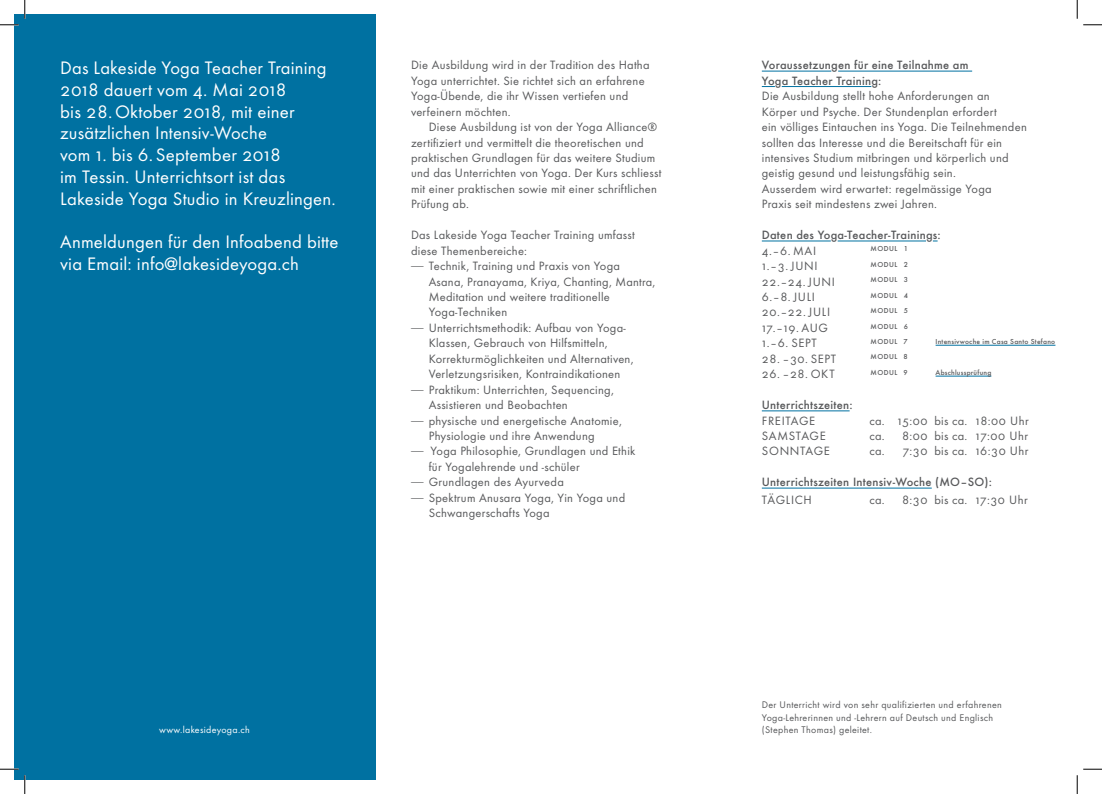
<style>
.page{position:relative;width:1102px;height:794px;background:#fff}
.page>*{position:absolute;margin:0;border:0;box-sizing:border-box;transform-origin:0 0}
.t1{font:18.75px/21.8px "Futura TOT";letter-spacing:.01em;color:#fff}
.t2{font:12.5px/15.5px "Futura TOT";letter-spacing:.02em;color:#57585a}
.t3{font:500 12.5px/15.4px "Futura TOT";letter-spacing:.02em;color:#57585a}
.t4{font:12.5px "Futura TOT";letter-spacing:.055em;color:#57585a}
.t5{font:10px/12.5px "Futura TOT";letter-spacing:.03em;color:#57585a}
.t6{font:10px "Futura TOT";letter-spacing:.03em;color:#fff}
.t7{font:500 7.5px "Futura TOT";letter-spacing:.04em;color:#57585a}
.s1{font-family:"DTL Albertina ST"}
.s2{font-weight:400}
</style>
<div class="page">
<div style="left:14px;top:14px;width:362px;height:765px;background:#0071a1"></div>
<hr style="left:762px;top:71px;width:69px;height:1px;background:#0071a1">
<hr style="left:838px;top:71px;width:134px;height:1px;background:#0071a1">
<svg style="left:762px;top:86px;width:13px;height:1px"></svg>
<hr style="left:782px;top:86px;width:89px;height:1px;background:#0071a1">
<hr style="left:762px;top:240px;width:69px;height:1px;background:#0071a1">
<hr style="left:838px;top:240px;width:88px;height:1px;background:#0071a1">
<hr style="left:936px;top:345px;width:119px;height:1px;background:#0071a1">
<hr style="left:936px;top:376px;width:55px;height:1px;background:#0071a1">
<hr style="left:762px;top:410px;width:88px;height:1px;background:#0071a1">
<hr style="left:762px;top:487px;width:170px;height:1px;background:#0071a1">
<svg style="left:0;top:0;width:26px;height:26px"></svg>
<svg style="left:0;top:768px;width:26px;height:26px"></svg>
<svg style="left:1076px;top:0;width:26px;height:26px"></svg>
<svg style="left:1076px;top:768px;width:26px;height:26px"></svg>
<p class="t1" style="left:60px;top:57px;width:268px">Das Lakeside Yoga Teacher Training<br>2018 dauert vom 4. Mai 2018<br>bis 28.Oktober 2018, mit einer</p>
<p class="t1" style="left:60px;top:122px;width:277px">zusätzlichen Intensiv-Woche<br>vom 1. bis 6. September 2018<br>im Tessin. Unterrichtsort ist das<br>Lakeside Yoga Studio in Kreuzlingen.</p>
<p class="t1" style="left:60px;top:231px;width:280px">Anmeldungen für den Infoabend bitte via Email: info@lakesideyoga.ch</p>
<p class="t2" style="left:411px;top:57px;width:240px">Die Ausbildung wird in der Tradition des Hatha Yoga unterrichtet. Sie richtet sich an erfahrene Yoga-Übende, die ihr Wissen vertiefen und verfeinern möchten.</p>
<p class="t2" style="left:411px;top:119px;width:252px;text-indent:18px">Diese Ausbildung ist von der Yoga Alliance® zertifiziert und vermittelt die theoretischen und praktischen Grundlagen für das weitere Studium und das Unterrichten von Yoga. Der Kurs schliesst mit einer praktischen sowie mit einer schriftlichen Prüfung ab.</p>
<p class="t2" style="left:411px;top:227px;width:225px">Das Lakeside Yoga Teacher Training umfasst diese Themenbereiche:</p>
<p class="t2" style="left:429px;top:258px;width:228px;text-indent:-18px"><span class="s1">—</span> Technik, Training und Praxis von Yoga Asana, Pranayama, Kriya, Chanting, Mantra, Meditation und weitere traditionelle Yoga-Techniken</p>
<p class="t2" style="left:429px;top:320px;width:206px;text-indent:-18px"><span class="s1">—</span> Unterrichtsmethodik: Aufbau von Yoga-Klassen, Gebrauch von Hilfsmitteln, Korrekturmöglichkeiten und Alternativen, Verletzungsrisiken, Kontraindikationen</p>
<p class="t2" style="left:429px;top:382px;width:187px;text-indent:-18px"><span class="s1">—</span> Praktikum: Unterrichten, Sequencing,<br>Assistieren und Beobachten</p>
<p class="t2" style="left:429px;top:412px;width:195px;text-indent:-18px"><span class="s1">—</span> physische und energetische Anatomie,<br>Physiologie und ihre Anwendung</p>
<p class="t2" style="left:429px;top:443px;width:208px;text-indent:-18px"><span class="s1">—</span> Yoga Philosophie, Grundlagen und Ethik für Yogalehrende und -schüler</p>
<p class="t2" style="left:411px;top:474px;width:154px"><span class="s1">—</span> Grundlagen des Ayurveda</p>
<p class="t2" style="left:429px;top:490px;width:198px;text-indent:-18px"><span class="s1">—</span> Spektrum Anusara Yoga, Yin Yoga und<br>Schwangerschafts Yoga</p>
<p class="t6" style="left:159px;top:723px;width:92px">www.lakesideyoga.ch</p>
<p class="t3" style="left:762px;top:57px;width:208px">Voraussetzungen für eine Teilnahme am<br>Yoga Teacher Training:</p>
<p class="t2" style="left:762px;top:88px;width:266px">Die Ausbildung stellt hohe Anforderungen an Körper und Psyche. Der Stundenplan erfordert<br>ein völliges Eintauchen ins Yoga. Die Teilnehmenden sollten das Interesse und die Bereitschaft für ein intensives Studium mitbringen und körperlich und geistig gesund und leistungsfähig sein.<br>Ausserdem wird erwartet: regelmässige Yoga<br>Praxis seit mindestens zwei Jahren.</p>
<p class="t3" style="left:762px;top:227px;width:180px">Daten des Yoga-Teacher-Trainings:<br><span class="s2">4.–6. MAI</span></p>
<p class="t7" style="left:871px;top:244px;width:39px">MODUL 1</p>
<p class="t2" style="left:762px;top:258px;width:57px">1.–3. JUNI</p>
<p class="t7" style="left:871px;top:260px;width:39px">MODUL 2</p>
<p class="t2" style="left:762px;top:273px;width:75px">22.–24. JUNI</p>
<p class="t7" style="left:871px;top:275px;width:39px">MODUL 3</p>
<p class="t2" style="left:762px;top:289px;width:55px">6.–8. JULI</p>
<p class="t7" style="left:871px;top:291px;width:39px">MODUL 4</p>
<p class="t2" style="left:762px;top:304px;width:70px">20.–22. JULI</p>
<p class="t7" style="left:871px;top:306px;width:39px">MODUL 5</p>
<p class="t2" style="left:762px;top:320px;width:68px">17.–19. AUG</p>
<p class="t7" style="left:871px;top:321px;width:39px">MODUL 6</p>
<p class="t2" style="left:762px;top:335px;width:57px">1.–6. SEPT</p>
<p class="t7" style="left:871px;top:337px;width:39px">MODUL 7</p>
<p class="t7" style="left:936px;top:337px;width:121px">Intensivwoche im Casa Santo Stefano</p>
<p class="t2" style="left:762px;top:351px;width:76px">28. –30. SEPT</p>
<p class="t7" style="left:871px;top:352px;width:39px">MODUL 8</p>
<p class="t2" style="left:762px;top:366px;width:74px">26. –28. OKT</p>
<p class="t7" style="left:871px;top:368px;width:39px">MODUL 9</p>
<p class="t7" style="left:936px;top:368px;width:57px">Abschlussprüfung</p>
<p class="t3" style="left:762px;top:397px;width:92px">Unterrichtszeiten:</p>
<p class="t4" style="left:762px;top:413px;width:55px">FREITAGE</p>
<p class="t2" style="left:869px;top:412px;width:161px">ca. 15:00 bis ca. 18:00 Uhr</p>
<p class="t4" style="left:762px;top:428px;width:65px">SAMSTAGE</p>
<p class="t2" style="left:869px;top:428px;width:160px">ca. 8:00 bis ca. 17:00 Uhr</p>
<p class="t4" style="left:762px;top:444px;width:70px">SONNTAGE</p>
<p class="t2" style="left:869px;top:443px;width:161px">ca. 7:30 bis ca. 16:30 Uhr</p>
<p class="t3" style="left:762px;top:474px;width:232px">Unterrichtszeiten Intensiv-Woche (MO–SO):</p>
<p class="t4" style="left:762px;top:492px;width:51px">TÄGLICH</p>
<p class="t2" style="left:869px;top:492px;width:160px">ca. 8:30 bis ca. 17:30 Uhr</p>
<p class="t5" style="left:762px;top:698px;width:241px">Der Unterricht wird von sehr qualifizierten und erfahrenen<br>Yoga-Lehrerinnen und -Lehrern auf Deutsch und Englisch (Stephen Thomas) geleitet.</p>
</div>
